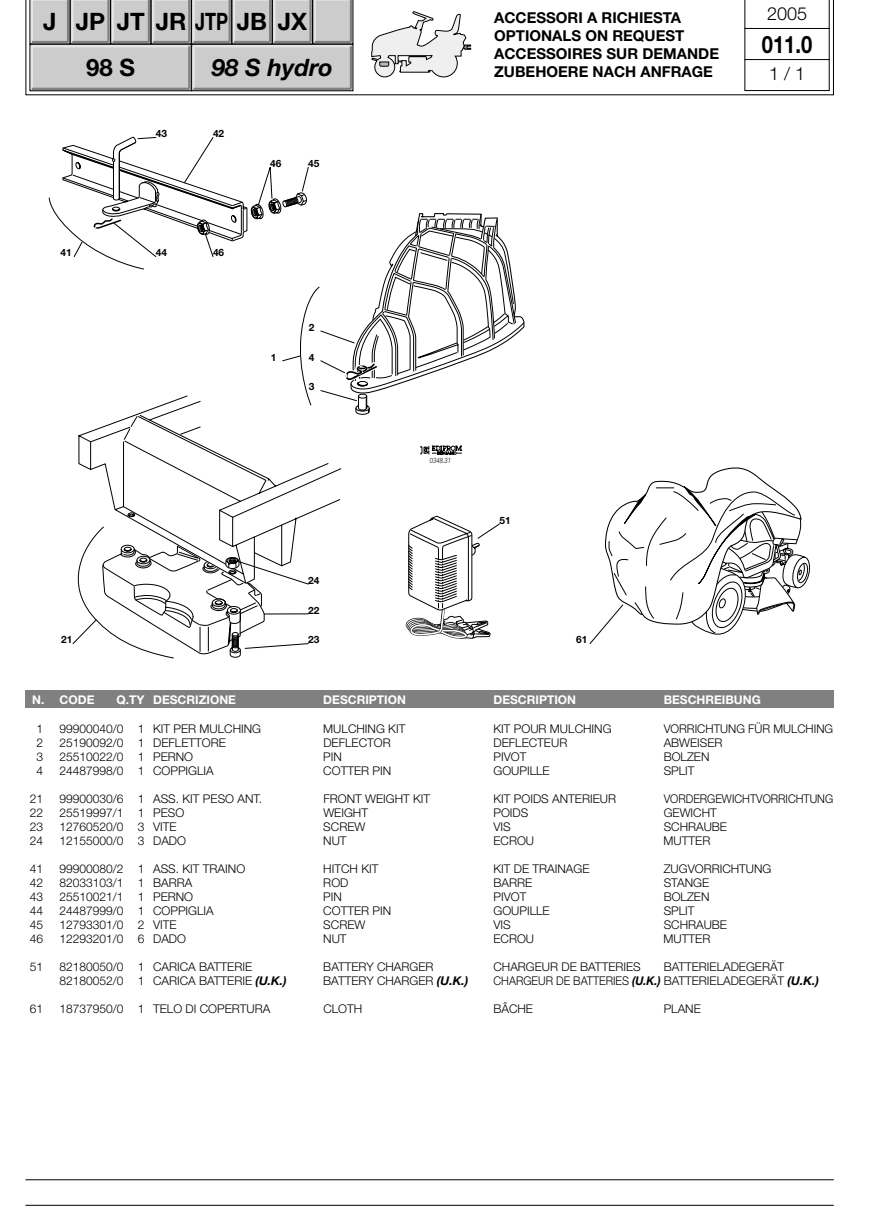
<style>
.page{position:relative;width:893px;height:1231px;background:#fff}
.page>*{position:absolute;margin:0;border:0;box-sizing:border-box;transform-origin:0 0}
.t1{font:700 24px/46.8px "Helvetica Neue";color:#000}
.t2{font:italic 700 24px "Helvetica Neue";color:#000}
.t3{font:700 24px "Helvetica Neue";color:#000;scale:.84 1}
.t4{font:300 18px "Helvetica Neue";color:#000}
.t5{font:700 15px/18px "Helvetica Neue";color:#000}
.t6{font:300 12px "Helvetica Neue";color:#000}
.t7{font:300 12px "Helvetica Neue";color:#000;scale:.92 1}
.t8{font:700 12px "Helvetica Neue";color:#fff}
.t9{font:700 10.05px "Helvetica Neue";color:#000}
.t10{font:italic 300 7.35px "Helvetica Neue";color:#000;scale:.8 1}
.s1{font-weight:700;font-style:italic}
</style>
<div class="page">
<svg style="left:26px;top:0;width:807px;height:95px"></svg>
<svg style="left:744px;top:0;width:85px;height:91px"></svg>
<hr style="left:744px;top:28px;width:85px;height:1px;background:#000">
<hr style="left:744px;top:59px;width:85px;height:1px;background:#000">
<svg style="left:371px;top:11px;width:100px;height:66px"></svg>
<hr style="left:26px;top:1179px;width:807px;height:1px;background:#000">
<hr style="left:26px;top:1205px;width:807px;height:1px;background:#000">
<div style="left:26px;top:690px;width:807px;height:17px;background:#808080"></div>
<svg style="left:78px;top:456px;width:263px;height:70px"></svg>
<svg style="left:127px;top:512px;width:8px;height:5px"></svg>
<svg style="left:49px;top:136px;width:476px;height:320px"></svg>
<svg style="left:589px;top:467px;width:221px;height:177px"></svg>
<svg style="left:405px;top:515px;width:95px;height:124px"></svg>
<svg style="left:72px;top:526px;width:237px;height:133px"></svg>
<h1 class="t1" style="left:86px;top:0;width:222px;text-indent:-43px">J JP JT JR JTP JB JX<br>98 S</h1>
<h1 class="t2" style="left:212px;top:59px;width:122px">98 S hydro</h1>
<p class="t9" style="left:60px;top:249px;width:13px">41</p>
<p class="t9" style="left:156px;top:130px;width:13px">43</p>
<p class="t9" style="left:156px;top:249px;width:13px">44</p>
<p class="t9" style="left:213px;top:130px;width:13px">42</p>
<p class="t9" style="left:213px;top:249px;width:13px">46</p>
<p class="t9" style="left:270px;top:160px;width:13px">46</p>
<p class="t9" style="left:308px;top:160px;width:13px">45</p>
<p class="t9" style="left:271px;top:353px;width:7px">1</p>
<p class="t9" style="left:309px;top:323px;width:7px">2</p>
<p class="t9" style="left:309px;top:353px;width:7px">4</p>
<p class="t9" style="left:309px;top:383px;width:7px">3</p>
<p class="t5" style="left:494px;top:10px;width:226px">ACCESSORI A RICHIESTA<br>OPTIONALS ON REQUEST<br>ACCESSOIRES SUR DEMANDE<br>ZUBEHOERE NACH ANFRAGE</p>
<p class="t10" style="left:430px;top:458px;width:28px">0348.31</p>
<p class="t9" style="left:499px;top:516px;width:13px">51</p>
<p class="t9" style="left:308px;top:576px;width:13px">24</p>
<p class="t9" style="left:308px;top:606px;width:13px">22</p>
<p class="t9" style="left:308px;top:636px;width:13px">23</p>
<p class="t9" style="left:61px;top:636px;width:13px">21</p>
<p class="t9" style="left:576px;top:636px;width:13px">61</p>
<h2 class="t4" style="left:767px;top:7px;width:42px">2005</h2>
<h1 class="t3" style="left:761px;top:36px;width:62px">011.0</h1>
<h2 class="t4" style="left:769px;top:68px;width:38px">1 / 1</h2>
<p class="t8" style="left:32px;top:695px;width:64px">N. CODE</p>
<p class="t8" style="left:117px;top:695px;width:121px">Q.TY DESCRIZIONE</p>
<p class="t8" style="left:323px;top:695px;width:84px">DESCRIPTION</p>
<p class="t8" style="left:493px;top:695px;width:84px">DESCRIPTION</p>
<p class="t8" style="left:663px;top:695px;width:99px">BESCHREIBUNG</p>
<p class="t6" style="left:36px;top:724px;width:8px">1</p>
<p class="t6" style="left:60px;top:724px;width:203px">99900040/0 1 KIT PER MULCHING</p>
<p class="t6" style="left:323px;top:724px;width:83px">MULCHING KIT</p>
<p class="t6" style="left:493px;top:724px;width:120px">KIT POUR MULCHING</p>
<p class="t6" style="left:663px;top:724px;width:171px">VORRICHTUNG FÜR MULCHING</p>
<p class="t6" style="left:36px;top:738px;width:8px">2</p>
<p class="t6" style="left:60px;top:738px;width:168px">25190092/0 1 DEFLETTORE</p>
<p class="t6" style="left:323px;top:738px;width:69px">DEFLECTOR</p>
<p class="t6" style="left:493px;top:738px;width:75px">DEFLECTEUR</p>
<p class="t6" style="left:663px;top:738px;width:60px">ABWEISER</p>
<p class="t6" style="left:36px;top:752px;width:8px">3</p>
<p class="t6" style="left:60px;top:752px;width:135px">25510022/0 1 PERNO</p>
<p class="t6" style="left:323px;top:752px;width:20px">PIN</p>
<p class="t6" style="left:493px;top:752px;width:34px">PIVOT</p>
<p class="t6" style="left:663px;top:752px;width:47px">BOLZEN</p>
<p class="t6" style="left:36px;top:766px;width:8px">4</p>
<p class="t6" style="left:60px;top:766px;width:156px">24487998/0 1 COPPIGLIA</p>
<p class="t6" style="left:323px;top:766px;width:69px">COTTER PIN</p>
<p class="t6" style="left:493px;top:766px;width:58px">GOUPILLE</p>
<p class="t6" style="left:663px;top:766px;width:32px">SPLIT</p>
<p class="t6" style="left:30px;top:794px;width:15px">21</p>
<p class="t6" style="left:60px;top:794px;width:204px">99900030/6 1 ASS. KIT PESO ANT.</p>
<p class="t6" style="left:323px;top:794px;width:108px">FRONT WEIGHT KIT</p>
<p class="t6" style="left:493px;top:794px;width:124px">KIT POIDS ANTERIEUR</p>
<p class="t7" style="left:663px;top:794px;width:186px">VORDERGEWICHTVORRICHTUNG</p>
<p class="t6" style="left:30px;top:808px;width:15px">22</p>
<p class="t6" style="left:60px;top:808px;width:126px">25519997/1 1 PESO</p>
<p class="t6" style="left:323px;top:808px;width:46px">WEIGHT</p>
<p class="t6" style="left:493px;top:808px;width:36px">POIDS</p>
<p class="t6" style="left:663px;top:808px;width:55px">GEWICHT</p>
<p class="t6" style="left:30px;top:822px;width:15px">23</p>
<p class="t6" style="left:60px;top:822px;width:119px">12760520/0 3 VITE</p>
<p class="t6" style="left:323px;top:822px;width:44px">SCREW</p>
<p class="t6" style="left:493px;top:822px;width:19px">VIS</p>
<p class="t6" style="left:663px;top:822px;width:65px">SCHRAUBE</p>
<p class="t6" style="left:30px;top:836px;width:15px">24</p>
<p class="t6" style="left:60px;top:836px;width:128px">12155000/0 3 DADO</p>
<p class="t6" style="left:323px;top:836px;width:25px">NUT</p>
<p class="t6" style="left:493px;top:836px;width:42px">ECROU</p>
<p class="t6" style="left:663px;top:836px;width:48px">MUTTER</p>
<p class="t6" style="left:30px;top:864px;width:15px">41</p>
<p class="t6" style="left:60px;top:864px;width:187px">99900080/2 1 ASS. KIT TRAINO</p>
<p class="t6" style="left:323px;top:864px;width:57px">HITCH KIT</p>
<p class="t6" style="left:493px;top:864px;width:98px">KIT DE TRAINAGE</p>
<p class="t6" style="left:663px;top:864px;width:109px">ZUGVORRICHTUNG</p>
<p class="t6" style="left:30px;top:878px;width:15px">42</p>
<p class="t6" style="left:60px;top:878px;width:134px">82033103/1 1 BARRA</p>
<p class="t6" style="left:323px;top:878px;width:27px">ROD</p>
<p class="t6" style="left:493px;top:878px;width:40px">BARRE</p>
<p class="t6" style="left:663px;top:878px;width:47px">STANGE</p>
<p class="t6" style="left:30px;top:892px;width:15px">43</p>
<p class="t6" style="left:60px;top:892px;width:135px">25510021/1 1 PERNO</p>
<p class="t6" style="left:323px;top:892px;width:20px">PIN</p>
<p class="t6" style="left:493px;top:892px;width:34px">PIVOT</p>
<p class="t6" style="left:663px;top:892px;width:47px">BOLZEN</p>
<p class="t6" style="left:30px;top:906px;width:15px">44</p>
<p class="t6" style="left:60px;top:906px;width:156px">24487999/0 1 COPPIGLIA</p>
<p class="t6" style="left:323px;top:906px;width:69px">COTTER PIN</p>
<p class="t6" style="left:493px;top:906px;width:58px">GOUPILLE</p>
<p class="t6" style="left:663px;top:906px;width:32px">SPLIT</p>
<p class="t6" style="left:30px;top:920px;width:15px">45</p>
<p class="t6" style="left:60px;top:920px;width:119px">12793301/0 2 VITE</p>
<p class="t6" style="left:323px;top:920px;width:44px">SCREW</p>
<p class="t6" style="left:493px;top:920px;width:19px">VIS</p>
<p class="t6" style="left:663px;top:920px;width:65px">SCHRAUBE</p>
<p class="t6" style="left:30px;top:934px;width:15px">46</p>
<p class="t6" style="left:60px;top:934px;width:128px">12293201/0 6 DADO</p>
<p class="t6" style="left:323px;top:934px;width:25px">NUT</p>
<p class="t6" style="left:493px;top:934px;width:42px">ECROU</p>
<p class="t6" style="left:663px;top:934px;width:48px">MUTTER</p>
<p class="t6" style="left:30px;top:962px;width:15px">51</p>
<p class="t6" style="left:60px;top:962px;width:194px">82180050/0 1 CARICA BATTERIE</p>
<p class="t6" style="left:323px;top:962px;width:112px">BATTERY CHARGER</p>
<p class="t6" style="left:493px;top:962px;width:149px">CHARGEUR DE BATTERIES</p>
<p class="t6" style="left:663px;top:962px;width:122px">BATTERIELADEGERÄT</p>
<p class="t6" style="left:60px;top:976px;width:229px">82180052/0 1 CARICA BATTERIE <span class="s1">(U.K.)</span></p>
<p class="t6" style="left:323px;top:976px;width:146px">BATTERY CHARGER <span class="s1">(U.K.)</span></p>
<p class="t7" style="left:493px;top:976px;width:355px">CHARGEUR DE BATTERIES <span class="s1">(U.K.)</span> BATTERIELADEGERÄT <span class="s1">(U.K.)</span></p>
<p class="t6" style="left:30px;top:1004px;width:15px">61</p>
<p class="t6" style="left:60px;top:1004px;width:212px">18737950/0 1 TELO DI COPERTURA</p>
<p class="t6" style="left:323px;top:1004px;width:40px">CLOTH</p>
<p class="t6" style="left:493px;top:1004px;width:41px">BÂCHE</p>
<p class="t6" style="left:663px;top:1004px;width:39px">PLANE</p>
</div>
